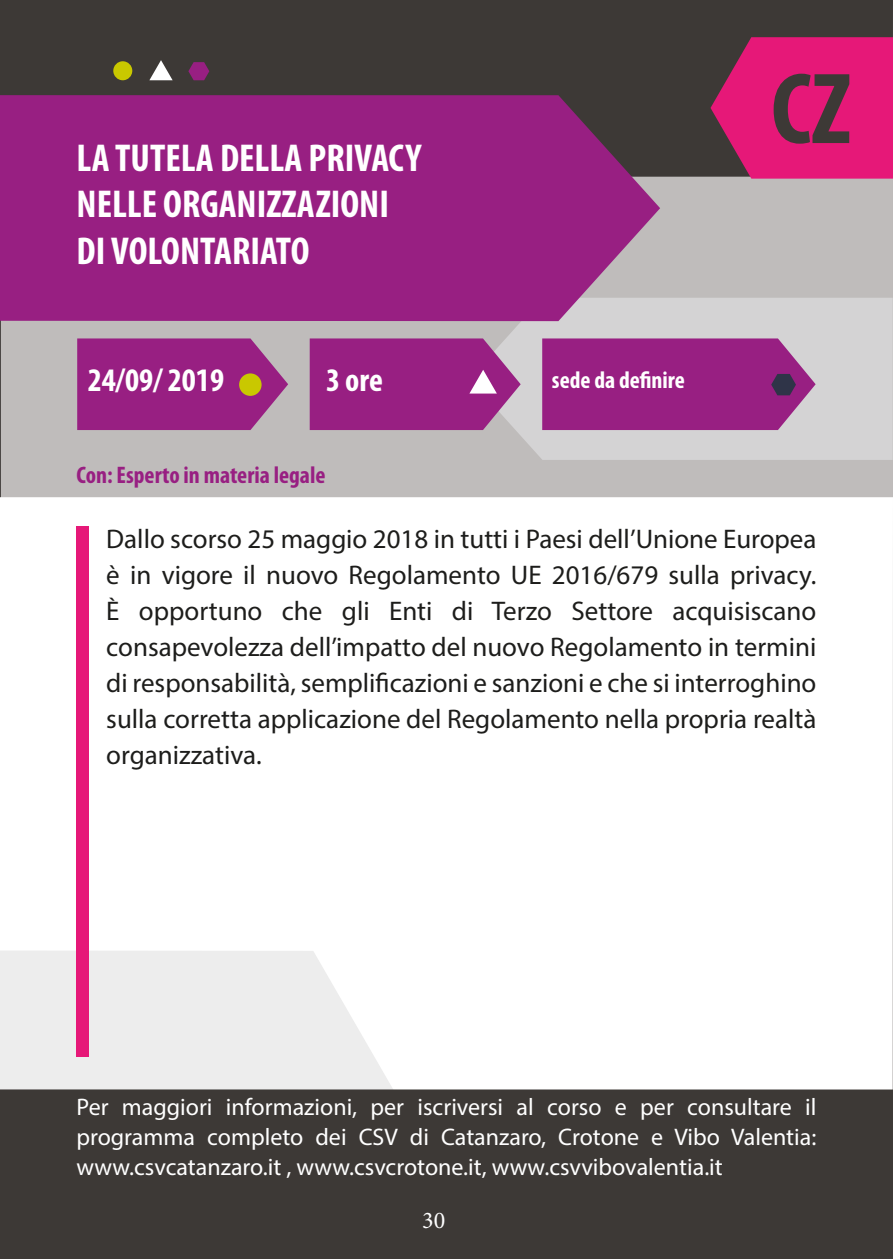
<style>
.page{position:relative;width:893px;height:1259px;background:#3d3936}
.page>*{position:absolute;margin:0;border:0;box-sizing:border-box;transform-origin:0 0}
.t1{font:700 condensed 102px "Myriad Pro";color:#3d3936}
.t2{font:700 condensed 39px "Myriad Pro";color:#fff}
.t3{font:700 condensed 33px "Myriad Pro";color:#fff}
.Paragrafo_base{font:27px/36px "Myriad Pro";color:#1d1d1b;text-align:justify}
.t4{font:24px/30px "Myriad Pro";color:#fff;text-align:justify}
.t5{font:700 condensed 24px "Myriad Pro";color:#981f82}
.Paragrafo_base-2{font:700 condensed 24px "Myriad Pro";color:#fff}
.t6{font:24px "Minion Pro";color:#fff}
.t7{font:18px "Minion Pro";color:#fff}
</style>
<div class="page">
<div style="left:1px;top:177px;width:892px;height:1065px;background:#bfbcbb"></div>
<svg style="left:469px;top:298px;width:424px;height:162px;background:#d2d1d1"></svg>
<div style="left:0;top:497px;width:893px;height:762px;background:#fff"></div>
<svg style="left:0;top:950px;width:393px;height:139px;background:#eee"></svg>
<div style="left:0;top:1089px;width:893px;height:170px;background:#3d3936"></div>
<svg style="left:0;top:95px;width:660px;height:226px;background:#962681"></svg>
<svg style="left:77px;top:338px;width:211px;height:92px;background:#9b2e87"></svg>
<svg style="left:710px;top:37px;width:183px;height:142px;background:#d11c70"></svg>
<div style="left:77px;top:526px;width:12px;height:530px;background:#e61878"></div>
<div style="left:239px;top:373px;width:23px;height:23px;background:#c9c800;border-radius:50%"></div>
<svg style="left:310px;top:338px;width:211px;height:92px;background:#9e338b"></svg>
<svg style="left:542px;top:338px;width:274px;height:92px;background:#9a2c87"></svg>
<div style="left:113px;top:61px;width:19px;height:19px;background:#c9c800;border-radius:50%"></div>
<svg style="left:149px;top:60px;width:24px;height:20px"></svg>
<svg style="left:188px;top:62px;width:21px;height:18px"></svg>
<p class="t2" style="left:77px;top:133px;width:346px">LA TUTELA DELLA PRIVACY</p>
<p class="t2" style="left:77px;top:180px;width:314px">NELLE ORGANIZZAZIONI</p>
<p class="t2" style="left:77px;top:227px;width:234px">DI VOLONTARIATO</p>
<p class="t3" style="left:88px;top:359px;width:138px">24/09/ 2019</p>
<p class="Paragrafo_base-2" style="left:552px;top:365px;width:134px">sede da definire</p>
<p class="t3" style="left:326px;top:360px;width:58px">3 ore</p>
<p class="t5" style="left:77px;top:460px;width:250px">Con: Esperto in materia legale</p>
<h1 class="t1" style="left:771px;top:45px;width:81px">CZ</h1>
<p class="Paragrafo_base" style="left:106px;top:520px;width:712px">Dallo scorso 25 maggio 2018 in tutti i Paesi dell’Unione Europea è in vigore il nuovo Regolamento UE 2016/679 sulla privacy.<br>È opportuno che gli Enti di Terzo Settore acquisiscano consapevolezza dell’impatto del nuovo Regolamento in termini di responsabilità, semplificazioni e sanzioni e che si interroghino sulla corretta applicazione del Regolamento nella propria realtà organizzativa.</p>
<p class="t4" style="left:77px;top:1092px;width:741px">Per maggiori informazioni, per iscriversi al corso e per consultare il programma completo dei CSV di Catanzaro, Crotone e Vibo Valentia: www.csvcatanzaro.it , www.csvcrotone.it, www.csvvibovalentia.it</p>
<p class="t7" style="left:425px;top:1160px;width:19px">30</p>
<p class="t6" style="left:422px;top:1204px;width:25px">30</p>
</div>
